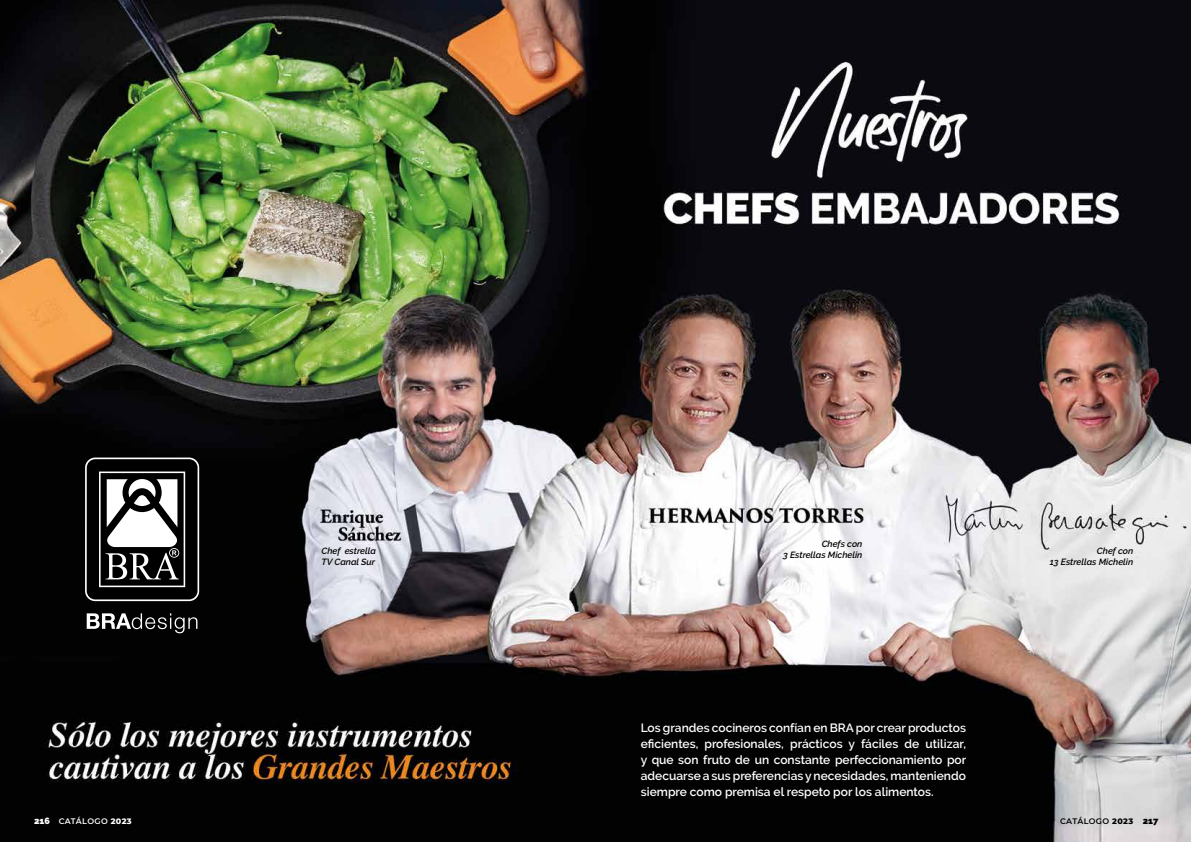
<style>
.page{position:relative;width:1191px;height:842px;background:#fff}
.page>*{position:absolute;margin:0;border:0;box-sizing:border-box;transform-origin:0 0}
.t1{font:600 12px/16px "Raleway";color:#fff;text-align:justify}
.t2{font:italic 600 9px/10.8px "Raleway";color:#000;text-align:right}
.t3{font:900 9px "Raleway";color:#000}
.t4{font:600 8px "Montserrat";letter-spacing:.035em;color:#fff}
.t5{font:600 8px "Montserrat";letter-spacing:.035em;color:#000}
.s1{font-family:"Raleway";font-weight:900;font-size:9px}
.s2{font-weight:800}
</style>
<div class="page">
<img style="left:0;top:0;width:1191px;height:842px">
<svg style="left:87px;top:613px;width:110px;height:20px"></svg>
<svg style="left:85px;top:457px;width:114px;height:144px"></svg>
<p class="t2" style="left:321px;top:545px;width:56px;text-align:left">Chef estrella<br>TV Canal Sur</p>
<p class="t2" style="left:783px;top:538px;width:81px">Chefs con<br>3 Estrellas Michelin</p>
<p class="t1" style="left:641px;top:720px;width:327px">Los grandes cocineros confían en BRA por crear productos eficientes, profesionales, prácticos y fáciles de utilizar, y que son fruto de un constante perfeccionamiento por adecuarse a sus preferencias y necesidades, manteniendo siempre como premisa el respeto por los alimentos.</p>
<p class="t2" style="left:1049px;top:545px;width:85px">Chef con<br>13 Estrellas Michelin</p>
<p class="t4" style="left:34px;top:815px;width:99px"><span class="s1">216</span> CATÁLOGO <span class="s2">2023</span></p>
<p class="t3" style="left:1142px;top:816px;width:17px">217</p>
<p class="t5" style="left:1060px;top:815px;width:75px">CATÁLOGO <span class="s2">2023</span></p>
</div>
